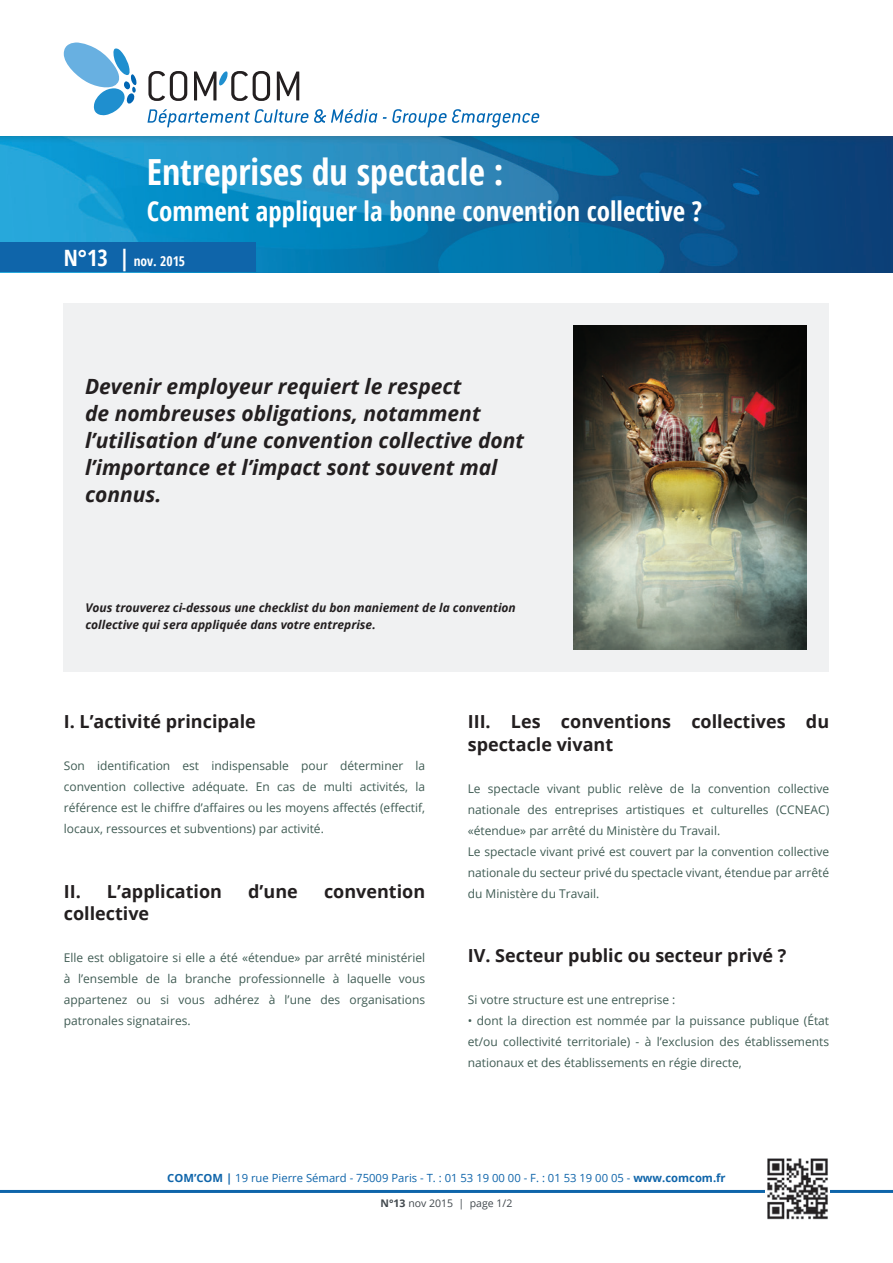
<style>
.page{position:relative;width:893px;height:1263px;background:#fff}
.page>*{position:absolute;margin:0;border:0;box-sizing:border-box;transform-origin:0 0}
.t1{font:700 condensed 36px "Open Sans";color:#fff}
.t2{font:700 condensed 27px "Open Sans";color:#fff}
.t3{font:italic 700 21px/27px "Open Sans";color:#231f20}
.t4{font:700 18px/22.5px "Open Sans";color:#231f20}
.t5{font:700 condensed 13.5px "Open Sans";color:#fff}
.t6{font:12px/21px "Open Sans";color:#405c54;text-align:justify}
.t7{font:italic 700 12px/16.5px "Open Sans";color:#231f20}
.t8{font:11.25px "Open Sans";color:#0f65aa}
.t9{font:10.5px "Open Sans";color:#41484d}
.s1{font-size:22.5px}
.s2{font-weight:700}
</style>
<div class="page">
<img style="left:0;top:136px;width:893px;height:136px">
<div style="left:0;top:242px;width:255px;height:30px;background:#0f65aa"></div>
<svg style="left:147px;top:109px;width:230px;height:18px"></svg>
<svg style="left:383px;top:109px;width:157px;height:19px"></svg>
<svg style="left:148px;top:71px;width:39px;height:30px"></svg>
<svg style="left:277px;top:72px;width:22px;height:28px"></svg>
<svg style="left:194px;top:71px;width:76px;height:30px"></svg>
<svg style="left:64px;top:43px;width:72px;height:72px"></svg>
<hr style="left:0;top:1190px;width:893px;height:3px;background:#0f65aa">
<img style="left:765px;top:1158px;width:64px;height:62px">
<div style="left:64px;top:303px;width:765px;height:369px;background:#f0f1f2"></div>
<img style="left:573px;top:325px;width:233px;height:325px">
<h1 class="t1" style="left:147px;top:147px;width:358px">Entreprises du spectacle :</h1>
<h2 class="t2" style="left:147px;top:192px;width:557px">Comment appliquer la bonne convention collective ?</h2>
<p class="t5" style="left:64px;top:252px;width:123px"><span class="s1">N°13 |</span> nov. 2015</p>
<h3 class="t3" style="left:85px;top:372px;width:441px">Devenir employeur requiert le respect<br>de nombreuses obligations, notamment l’utilisation d’une convention collective dont l’importance et l’impact sont souvent mal connus.</h3>
<p class="t7" style="left:85px;top:599px;width:432px">Vous trouverez ci-dessous une checklist du bon maniement de la convention collective qui sera appliquée dans votre entreprise.</p>
<h3 class="t4" style="left:64px;top:710px;width:194px">I. L’activité principale</h3>
<p class="t6" style="left:64px;top:755px;width:363px">Son identification est indispensable pour déterminer la convention collective adéquate. En cas de multi activités, la référence est le chiffre d’affaires ou les moyens affectés (effectif, locaux, ressources et subventions) par activité.</p>
<h3 class="t4" style="left:64px;top:879px;width:160px">II. L’application</h3>
<h3 class="t4" style="left:248px;top:879px;width:51px">d’une</h3>
<h3 class="t4" style="left:324px;top:879px;width:103px">convention</h3>
<h3 class="t4" style="left:64px;top:902px;width:87px">collective</h3>
<p class="t6" style="left:64px;top:947px;width:363px">Elle est obligatoire si elle a été «étendue» par arrêté ministériel à l’ensemble de la branche professionnelle à laquelle vous appartenez ou si vous adhérez à l’une des organisations patronales signataires.</p>
<h3 class="t4" style="left:468px;top:710px;width:363px">III. Les conventions collectives du spectacle vivant</h3>
<p class="t6" style="left:468px;top:777px;width:363px;text-align:left">Le spectacle vivant public relève de la convention collective nationale des entreprises artistiques et culturelles (CCNEAC) «étendue» par arrêté du Ministère du Travail.<br>Le spectacle vivant privé est couvert par la convention collective nationale du secteur privé du spectacle vivant, étendue par arrêté du Ministère du Travail.</p>
<h3 class="t4" style="left:468px;top:944px;width:320px">IV. Secteur public ou secteur privé ?</h3>
<p class="t6" style="left:468px;top:989px;width:209px">Si votre structure est une entreprise :</p>
<p class="t6" style="left:468px;top:1010px;width:363px">• dont la direction est nommée par la puissance publique (État et/ou collectivité territoriale) - à l’exclusion des établissements nationaux et des établissements en régie directe,</p>
<p class="t8" style="left:167px;top:1170px;width:560px"><span class="s2">COM’COM |</span> 19 rue Pierre Sémard - 75009 Paris - T. : 01 53 19 00 00 - F. : 01 53 19 00 05 - <span class="s2">www.comcom.fr</span></p>
<p class="t9" style="left:381px;top:1196px;width:133px"><span class="s2">N°13</span> nov 2015 | page 1/2</p>
</div>
